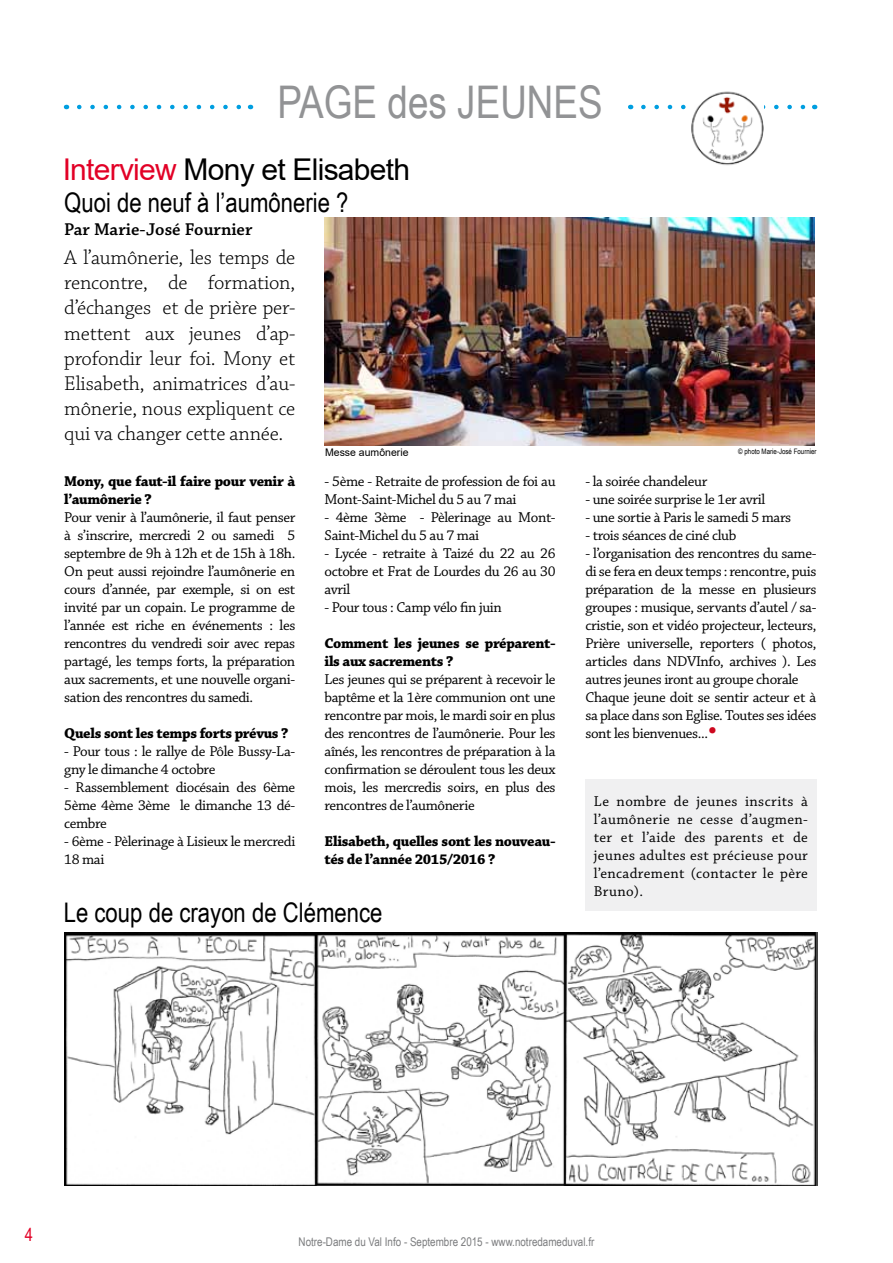
<style>
.page{position:relative;width:893px;height:1263px;background:#fff}
.page>*{position:absolute;margin:0;border:0;box-sizing:border-box;transform-origin:0 0}
.t1{font:45px "Arial Narrow";color:#929395}
.t2{font:30px "Arial";letter-spacing:-.025em;color:#000}
.t3{font:27px "Arial Narrow";color:#000}
.t4{font:300 21px/25.2px "Chaparral Pro";letter-spacing:-.01em;color:#000;text-align:justify}
.t5{font:600 18px "Chaparral Pro";color:#000}
.t6{font:18px "Arial Narrow";color:#e20026}
.t7{font:15px/18px "Chaparral Pro";letter-spacing:-.025em;color:#000;text-align:justify}
.t8{font:700 15px/18px "Chaparral Pro";letter-spacing:-.025em;color:#000}
.t9{font:12px "Arial Narrow";color:#7b7c7e}
.t10{font:10.5px "Arial";color:#000}
.t11{font:7.5px "Arial Narrow";color:#000}
.s1{color:#e20026}
.s2{font-size:30px;color:#cd071e}
</style>
<div class="page">
<svg style="left:79px;top:105px;width:162px;height:4px"></svg>
<svg style="left:643px;top:105px;width:163px;height:4px"></svg>
<img style="left:690px;top:91px;width:73px;height:75px">
<div style="left:585px;top:779px;width:231px;height:132px;background:#f0f0f1"></div>
<img style="left:65px;top:933px;width:752px;height:253px">
<img style="left:325px;top:218px;width:490px;height:227px">
<h1 class="t1" style="left:277px;top:69px;width:327px">PAGE des JEUNES</h1>
<h2 class="t2" style="left:63px;top:149px;width:349px"><span class="s1">Interview</span> Mony et Elisabeth</h2>
<h3 class="t3" style="left:64px;top:182px;width:286px">Quoi de neuf à l’aumônerie ?</h3>
<h3 class="t4" style="left:64px;top:246px;width:233px">A l’aumônerie, les temps de rencontre, de formation, d’échanges et de prière per&shy;mettent aux jeunes d’ap&shy;profondir leur foi. Mony et Elisabeth, animatrices d’au&shy;mônerie, nous expliquent ce qui va changer cette année.</h3>
<p class="t7" style="left:325px;top:473px;width:232px">- 5ème - Retraite de profession de foi au<br>Mont-Saint-Michel du 5 au 7 mai</p>
<p class="t7" style="left:325px;top:509px;width:232px">- 4ème 3ème - Pèlerinage au Mont-<br>Saint-Michel du 5 au 7 mai</p>
<p class="t7" style="left:325px;top:545px;width:233px">- Lycée - retraite à Taizé du 22 au 26 octobre et Frat de Lourdes du 26 au 30 avril</p>
<p class="t7" style="left:325px;top:599px;width:179px">- Pour tous : Camp vélo fin juin</p>
<p class="t8" style="left:325px;top:634px;width:233px">Comment les jeunes se préparent&shy;ils aux sacrements ?</p>
<p class="t7" style="left:325px;top:671px;width:233px">Les jeunes qui se préparent à recevoir le baptême et la 1ère communion ont une rencontre par mois, le mardi soir en plus des rencontres de l’aumônerie. Pour les aînés, les rencontres de préparation à la confirmation se déroulent tous les deux mois, les mercredis soirs, en plus des rencontres de l’aumônerie</p>
<p class="t8" style="left:325px;top:832px;width:233px">Elisabeth, quelles sont les nouveau&shy;tés de l’année 2015/2016 ?</p>
<p class="t5" style="left:64px;top:219px;width:190px">Par Marie-José Fournier</p>
<p class="t10" style="left:325px;top:445px;width:85px">Messe aumônerie</p>
<p class="t8" style="left:64px;top:472px;width:232px">Mony, que faut-il faire pour venir à l’aumônerie ?</p>
<p class="t7" style="left:64px;top:509px;width:233px">Pour venir à l’aumônerie, il faut penser à s’inscrire, mercredi 2 ou samedi 5 septembre de 9h à 12h et de 15h à 18h.<br>On peut aussi rejoindre l’aumônerie en cours d’année, par exemple, si on est invité par un copain. Le programme de l’année est riche en événements : les rencontres du vendredi soir avec repas partagé, les temps forts, la préparation aux sacrements, et une nouvelle organi&shy;sation des rencontres du samedi.</p>
<p class="t8" style="left:64px;top:724px;width:226px">Quels sont les temps forts prévus ?</p>
<p class="t7" style="left:64px;top:743px;width:233px">- Pour tous : le rallye de Pôle Bussy-La&shy;gny le dimanche 4 octobre</p>
<p class="t7" style="left:64px;top:779px;width:233px">- Rassemblement diocésain des 6ème 5ème 4ème 3ème le dimanche 13 dé&shy;cembre</p>
<p class="t7" style="left:64px;top:833px;width:233px">- 6ème - Pèlerinage à Lisieux le mercredi<br>18 mai</p>
<h3 class="t3" style="left:64px;top:893px;width:320px">Le coup de crayon de Clémence</h3>
<p class="t11" style="left:738px;top:446px;width:80px">© photo Marie-José Fournier</p>
<p class="t7" style="left:585px;top:473px;width:123px">- la soirée chandeleur</p>
<p class="t7" style="left:585px;top:491px;width:181px">- une soirée surprise le 1er avril</p>
<p class="t7" style="left:585px;top:509px;width:207px">- une sortie à Paris le samedi 5 mars</p>
<p class="t7" style="left:585px;top:527px;width:153px">- trois séances de ciné club</p>
<p class="t7" style="left:585px;top:545px;width:233px;text-align:left">- l’organisation des rencontres du same&shy;di se fera en deux temps : rencontre, puis préparation de la messe en plusieurs groupes : musique, servants d’autel / sa&shy;cristie, son et vidéo projecteur, lecteurs, Prière universelle, reporters ( photos, articles dans NDVInfo, archives ). Les autres jeunes iront au groupe chorale Chaque jeune doit se sentir acteur et à sa place dans son Eglise. Toutes ses idées sont les bienvenues...<span class="s2">•</span></p>
<p class="t7" style="left:594px;top:792px;width:216px">Le nombre de jeunes inscrits à l’aumônerie ne cesse d’augmen&shy;ter et l’aide des parents et de jeunes adultes est précieuse pour l’encadrement (contacter le père Bruno).</p>
<p class="t6" style="left:25px;top:1221px;width:10px">4</p>
<p class="t9" style="left:299px;top:1233px;width:297px">Notre-Dame du Val Info - Septembre 2015 - www.notredameduval.fr</p>
</div>
